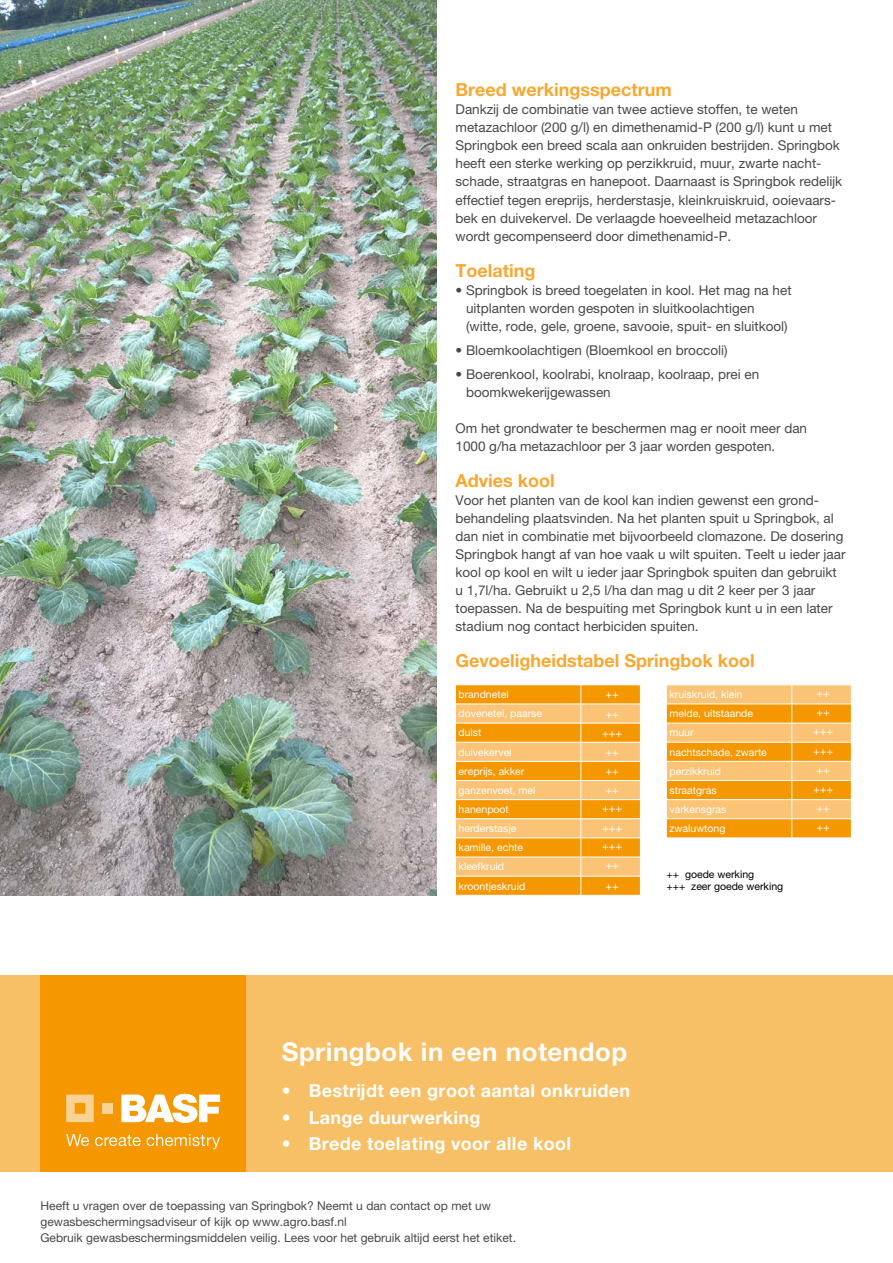
<style>
.page{position:relative;width:893px;height:1263px;background:#fff}
.page>*{position:absolute;margin:0;border:0;box-sizing:border-box;transform-origin:0 0}
.BASF_BalkSubKop_14_1{font:700 25.8px "Helvetica Neue LT Pro";letter-spacing:.02em;color:#fff}
.t1{font:700 18px "Helvetica Neue LT Pro";letter-spacing:.02em;color:#fff}
.Subjes{font:700 18px "Helvetica Neue LT Pro";color:#f7a831}
.t2{font:13.5px/18px "Helvetica Neue LT Pro";color:#484847}
.BASF_Footer{font:12px/16px "Helvetica Neue LT Pro";color:#484847}
.t3{font:11.25px "Helvetica Neue LT Pro";color:#fff}
.t4{font:10.5px "Helvetica Neue LT Pro";color:#fff}
.Platte_tekst{font:10.5px "Helvetica Neue LT Pro";color:#000}
</style>
<div class="page">
<div style="left:0;top:975px;width:893px;height:196px;background:#f8c066"></div>
<div style="left:41px;top:975px;width:205px;height:196px;background:#f49700"></div>
<svg style="left:66px;top:1094px;width:28px;height:28px"></svg>
<div style="left:102px;top:1103px;width:11px;height:11px;background:#fad293"></div>
<svg style="left:121px;top:1094px;width:99px;height:29px"></svg>
<svg style="left:66px;top:1134px;width:23px;height:12px"></svg>
<svg style="left:95px;top:1135px;width:46px;height:11px"></svg>
<svg style="left:147px;top:1134px;width:73px;height:15px"></svg>
<img style="left:0;top:0;width:437px;height:896px">
<svg style="left:455px;top:685px;width:186px;height:210px;background:#f7b043"></svg>
<svg style="left:666px;top:685px;width:186px;height:152px;background:#f7b247"></svg>
<p class="Subjes" style="left:455px;top:79px;width:218px">Breed werkingsspectrum</p>
<p class="t2" style="left:455px;top:100px;width:388px">Dankzij de combinatie van twee actieve stoffen, te weten metazachloor (200 g/l) en dimethenamid-P (200 g/l) kunt u met Springbok een breed scala aan onkruiden bestrijden. Springbok heeft een sterke werking op perzikkruid, muur, zwarte nacht&shy;schade, straatgras en hanepoot. Daarnaast is Springbok redelijk effectief tegen ereprijs, herderstasje, kleinkruiskruid, ooievaars&shy;bek en duivekervel. De verlaagde hoeveelheid metazachloor wordt gecompenseerd door dimethenamid-P.</p>
<p class="Subjes" style="left:455px;top:259px;width:81px">Toelating</p>
<p class="t2" style="left:466px;top:280px;width:327px;text-indent:-11px">• Springbok is breed toegelaten in kool. Het mag na het uitplanten worden gespoten in sluitkoolachtigen (witte, rode, gele, groene, savooie, spuit- en sluitkool)</p>
<p class="t2" style="left:455px;top:340px;width:274px">• Bloemkoolachtigen (Bloemkool en broccoli)</p>
<p class="t2" style="left:466px;top:364px;width:295px;text-indent:-11px">• Boerenkool, koolrabi, knolraap, koolraap, prei en boomkwekerijgewassen</p>
<p class="t2" style="left:455px;top:418px;width:353px">Om het grondwater te beschermen mag er nooit meer dan<br>1000 g/ha metazachloor per 3 jaar worden gespoten.</p>
<p class="Subjes" style="left:455px;top:469px;width:101px">Advies kool</p>
<p class="t2" style="left:455px;top:490px;width:392px">Voor het planten van de kool kan indien gewenst een grond&shy;behandeling plaatsvinden. Na het planten spuit u Springbok, al dan niet in combinatie met bijvoorbeeld clomazone. De dosering Springbok hangt af van hoe vaak u wilt spuiten. Teelt u ieder jaar kool op kool en wilt u ieder jaar Springbok spuiten dan gebruikt u 1,7l/ha. Gebruikt u 2,5 l/ha dan mag u dit 2 keer per 3 jaar toepassen. Na de bespuiting met Springbok kunt u in een later stadium nog contact herbiciden spuiten.</p>
<p class="Subjes" style="left:455px;top:649px;width:301px">Gevoeligheidstabel Springbok kool</p>
<p class="t4" style="left:459px;top:688px;width:52px">brandnetel</p>
<p class="t3" style="left:605px;top:688px;width:15px">++</p>
<p class="t4" style="left:459px;top:707px;width:85px">dovenetel, paarse</p>
<p class="t3" style="left:605px;top:707px;width:15px">++</p>
<p class="t4" style="left:459px;top:726px;width:24px">duist</p>
<p class="t3" style="left:602px;top:726px;width:22px">+++</p>
<p class="t4" style="left:459px;top:745px;width:55px">duivekervel</p>
<p class="t3" style="left:605px;top:745px;width:15px">++</p>
<p class="t4" style="left:459px;top:765px;width:67px">ereprijs, akker</p>
<p class="t3" style="left:605px;top:764px;width:15px">++</p>
<p class="t4" style="left:459px;top:784px;width:79px">ganzenvoet, mel</p>
<p class="t3" style="left:605px;top:783px;width:15px">++</p>
<p class="t4" style="left:459px;top:803px;width:52px">hanenpoot</p>
<p class="t3" style="left:602px;top:801px;width:22px">+++</p>
<p class="t4" style="left:459px;top:822px;width:59px">herderstasje</p>
<p class="t3" style="left:602px;top:822px;width:22px">+++</p>
<p class="t4" style="left:459px;top:841px;width:66px">kamille, echte</p>
<p class="t3" style="left:602px;top:839px;width:22px">+++</p>
<p class="t4" style="left:459px;top:860px;width:47px">kleefkruid</p>
<p class="t3" style="left:605px;top:859px;width:15px">++</p>
<p class="t4" style="left:459px;top:879px;width:68px">kroontjeskruid</p>
<p class="t3" style="left:605px;top:879px;width:15px">++</p>
<p class="t4" style="left:669px;top:688px;width:75px">kruiskruid, klein</p>
<p class="t3" style="left:816px;top:686px;width:15px">++</p>
<p class="t4" style="left:669px;top:707px;width:85px">melde, uitstaande</p>
<p class="t3" style="left:816px;top:705px;width:15px">++</p>
<p class="t4" style="left:669px;top:726px;width:26px">muur</p>
<p class="t3" style="left:813px;top:725px;width:22px">+++</p>
<p class="t4" style="left:669px;top:745px;width:99px">nachtschade, zwarte</p>
<p class="t3" style="left:813px;top:744px;width:22px">+++</p>
<p class="t4" style="left:669px;top:765px;width:53px">perzikkruid</p>
<p class="t3" style="left:816px;top:763px;width:15px">++</p>
<p class="t4" style="left:669px;top:784px;width:49px">straatgras</p>
<p class="t3" style="left:813px;top:782px;width:22px">+++</p>
<p class="t4" style="left:669px;top:803px;width:58px">varkensgras</p>
<p class="t3" style="left:816px;top:801px;width:15px">++</p>
<p class="t4" style="left:669px;top:822px;width:57px">zwaluwtong</p>
<p class="t3" style="left:816px;top:820px;width:15px">++</p>
<p class="Platte_tekst" style="left:666px;top:868px;width:89px">++ goede werking</p>
<p class="Platte_tekst" style="left:666px;top:880px;width:118px">+++ zeer goede werking</p>
<p class="BASF_BalkSubKop_14_1" style="left:282px;top:1036px;width:347px">Springbok in een notendop</p>
<p class="t1" style="left:282px;top:1080px;width:350px">• Bestrijdt een groot aantal onkruiden</p>
<p class="t1" style="left:282px;top:1106px;width:200px">• Lange duurwerking</p>
<p class="t1" style="left:282px;top:1133px;width:291px">• Brede toelating voor alle kool</p>
<p class="BASF_Footer" style="left:41px;top:1197px;width:452px">Heeft u vragen over de toepassing van Springbok? Neemt u dan contact op met uw gewasbeschermingsadviseur of kijk op www.agro.basf.nl</p>
<p class="BASF_Footer" style="left:41px;top:1229px;width:477px">Gebruik gewasbeschermingsmiddelen veilig. Lees voor het gebruik altijd eerst het etiket.</p>
</div>
